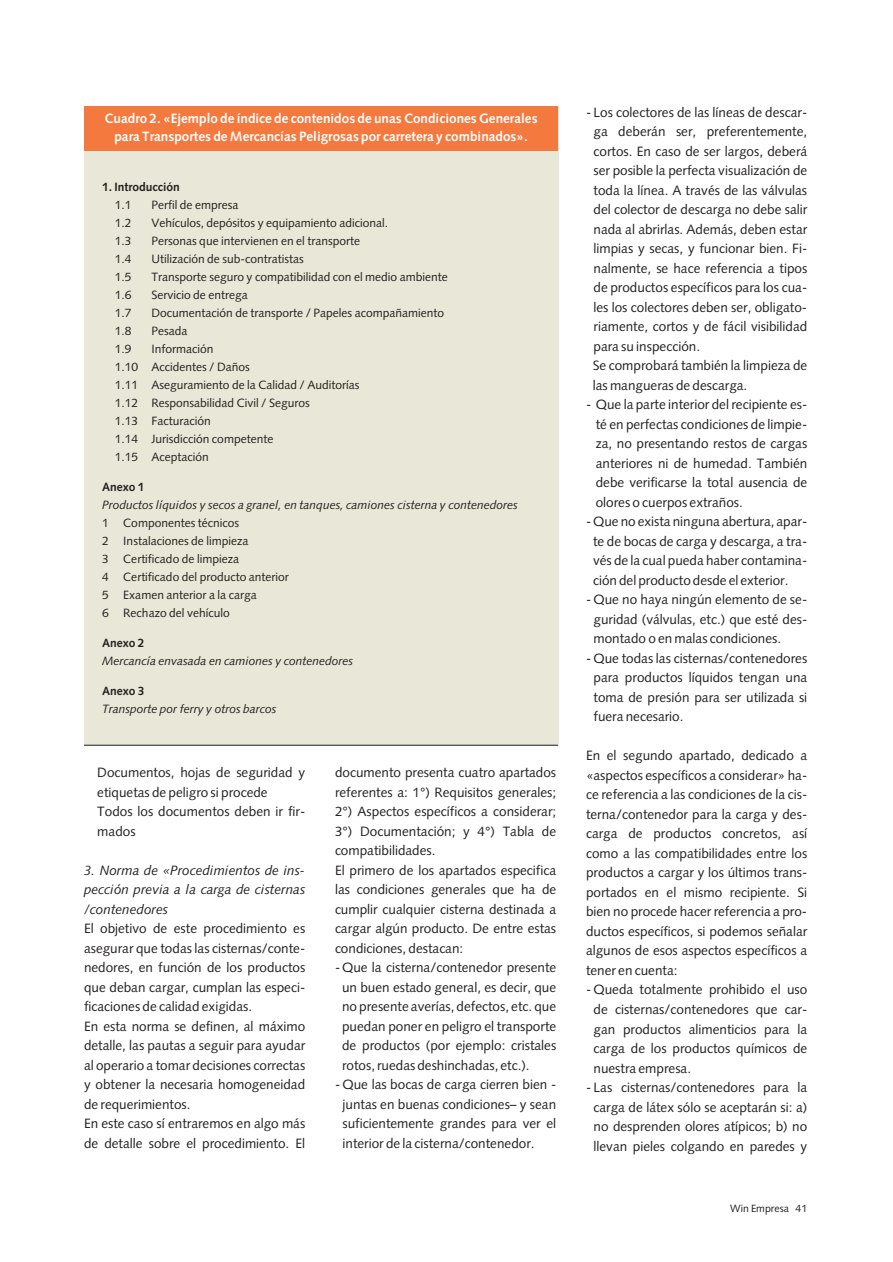
<style>
.page{position:relative;width:893px;height:1262px;background:#fff}
.page>*{position:absolute;margin:0;border:0;box-sizing:border-box;transform-origin:0 0}
.t1{font:13.5px/19.5px "Winterthur";color:#231f20;text-align:justify}
.t2{font:700 13.5px/18px "Winterthur";color:#fff;text-align:center}
.t3{font:italic 13.5px/19.5px "Winterthur";color:#231f20;text-align:justify}
.t4{font:12px/18px "Winterthur";color:#231f20}
.t5{font:italic 12px "Winterthur";color:#231f20}
.t6{font:700 12px "Winterthur";color:#231f20}
.t7{font:10.5px "Winterthur";color:#231f20}
</style>
<div class="page">
<div style="left:84px;top:106px;width:474px;height:639px;background:#e9e7d7"></div>
<hr style="left:84px;top:745px;width:474px;height:1px;background:#231f20">
<div style="left:84px;top:106px;width:474px;height:44px;background:#f4793e"></div>
<p class="t2" style="left:105px;top:111px;width:434px">Cuadro 2. «Ejemplo de índice de contenidos de unas Condiciones Generales para Transportes de Mercancías Peligrosas por carretera y combinados».</p>
<p class="t6" style="left:102px;top:182px;width:79px">1. Introducción</p>
<p class="t4" style="left:115px;top:197px;width:18px">1.1</p>
<p class="t4" style="left:151px;top:197px;width:88px">Perfil de empresa</p>
<p class="t4" style="left:115px;top:215px;width:18px">1.2</p>
<p class="t4" style="left:151px;top:215px;width:238px">Vehículos, depósitos y equipamiento adicional.</p>
<p class="t4" style="left:115px;top:233px;width:18px">1.3</p>
<p class="t4" style="left:151px;top:233px;width:210px">Personas que intervienen en el transporte</p>
<p class="t4" style="left:115px;top:251px;width:18px">1.4</p>
<p class="t4" style="left:151px;top:251px;width:154px">Utilización de sub-contratistas</p>
<p class="t4" style="left:115px;top:269px;width:18px">1.5</p>
<p class="t4" style="left:151px;top:269px;width:298px">Transporte seguro y compatibilidad con el medio ambiente</p>
<p class="t4" style="left:115px;top:287px;width:18px">1.6</p>
<p class="t4" style="left:151px;top:287px;width:98px">Servicio de entrega</p>
<p class="t4" style="left:115px;top:305px;width:18px">1.7</p>
<p class="t4" style="left:151px;top:305px;width:294px">Documentación de transporte / Papeles acompañamiento</p>
<p class="t4" style="left:115px;top:323px;width:18px">1.8</p>
<p class="t4" style="left:151px;top:323px;width:38px">Pesada</p>
<p class="t4" style="left:115px;top:341px;width:18px">1.9</p>
<p class="t4" style="left:115px;top:341px;width:246px;text-indent:37px">Información<br>1.10 Accidentes / Daños<br>1.11 Aseguramiento de la Calidad / Auditorías<br>1.12 Responsabilidad Civil / Seguros<br>1.13 Facturación<br>1.14 Jurisdicción competente<br>1.15 Aceptación</p>
<p class="t6" style="left:102px;top:482px;width:44px">Anexo 1</p>
<p class="t5" style="left:102px;top:500px;width:417px">Productos líquidos y secos a granel, en tanques, camiones cisterna y contenedores</p>
<p class="t4" style="left:102px;top:515px;width:188px">1 Componentes técnicos<br>2 Instalaciones de limpieza<br>3 Certificado de limpieza<br>4 Certificado del producto anterior<br>5 Examen anterior a la carga<br>6 Rechazo del vehículo</p>
<p class="t6" style="left:102px;top:638px;width:44px">Anexo 2</p>
<p class="t5" style="left:102px;top:656px;width:253px">Mercancía envasada en camiones y contenedores</p>
<p class="t6" style="left:102px;top:686px;width:44px">Anexo 3</p>
<p class="t5" style="left:102px;top:704px;width:176px">Transporte por ferry y otros barcos</p>
<p class="t1" style="left:97px;top:764px;width:209px;text-align:left">Documentos, hojas de seguridad y etiquetas de peligro si procede<br>Todos los documentos deben ir fir&shy;mados</p>
<p class="t3" style="left:84px;top:861px;width:223px">3. Norma de «Procedimientos de ins&shy;pección previa a la carga de cisternas /contenedores</p>
<p class="t1" style="left:84px;top:920px;width:223px;text-align:left">El objetivo de este procedimiento es asegurar que todas las cisternas/conte&shy;nedores, en función de los productos que deban cargar, cumplan las especi&shy;ficaciones de calidad exigidas.<br>En esta norma se definen, al máximo detalle, las pautas a seguir para ayudar al operario a tomar decisiones correctas y obtener la necesaria homogeneidad de requerimientos.<br>En este caso sí entraremos en algo más de detalle sobre el procedimiento. El</p>
<p class="t1" style="left:335px;top:764px;width:223px;text-align:left">documento presenta cuatro apartados referentes a: 1°) Requisitos generales; 2°) Aspectos específicos a considerar; 3°) Documentación; y 4°) Tabla de compatibilidades.<br>El primero de los apartados especifica las condiciones generales que ha de cumplir cualquier cisterna destinada a cargar algún producto. De entre estas condiciones, destacan:</p>
<p class="t1" style="left:342px;top:959px;width:216px;text-indent:-7px">- Que la cisterna/contenedor presente un buen estado general, es decir, que no presente averías, defectos, etc. que puedan poner en peligro el transporte de productos (por ejemplo: cristales rotos, ruedas deshinchadas, etc.).</p>
<p class="t1" style="left:342px;top:1076px;width:215px;text-indent:-8px">- Que las bocas de carga cierren bien - juntas en buenas condiciones– y sean suficientemente grandes para ver el interior de la cisterna/contenedor.</p>
<p class="t1" style="left:592px;top:104px;width:216px;text-align:left;text-indent:-7px">- Los colectores de las líneas de descar&shy;ga deberán ser, preferentemente, cortos. En caso de ser largos, deberá ser posible la perfecta visualización de toda la línea. A través de las válvulas del colector de descarga no debe salir nada al abrirlas. Además, deben estar limpias y secas, y funcionar bien. Fi&shy;nalmente, se hace referencia a tipos de productos específicos para los cua&shy;les los colectores deben ser, obligato&shy;riamente, cortos y de fácil visibilidad para su inspección.<br>Se comprobará también la limpieza de las mangueras de descarga.</p>
<p class="t1" style="left:595px;top:396px;width:213px;text-indent:-10px">- Que la parte interior del recipiente es&shy;té en perfectas condiciones de limpie&shy;za, no presentando restos de cargas anteriores ni de humedad. También debe verificarse la total ausencia de olores o cuerpos extraños.</p>
<p class="t1" style="left:593px;top:513px;width:216px;text-indent:-7px">- Que no exista ninguna abertura, apar&shy;te de bocas de carga y descarga, a tra&shy;vés de la cual pueda haber contamina&shy;ción del producto desde el exterior.</p>
<p class="t1" style="left:593px;top:591px;width:215px;text-indent:-8px">- Que no haya ningún elemento de se&shy;guridad (válvulas, etc.) que esté des&shy;montado o en malas condiciones.</p>
<p class="t1" style="left:593px;top:650px;width:215px;text-indent:-8px">- Que todas las cisternas/contenedores para productos líquidos tengan una toma de presión para ser utilizada si fuera necesario.</p>
<p class="t1" style="left:586px;top:747px;width:223px">En el segundo apartado, dedicado a «aspectos específicos a considerar» ha&shy;ce referencia a las condiciones de la cis&shy;terna/contenedor para la carga y des&shy;carga de productos concretos, así como a las compatibilidades entre los productos a cargar y los últimos trans&shy;portados en el mismo recipiente. Si bien no procede hacer referencia a pro&shy;ductos específicos, si podemos señalar algunos de esos aspectos específicos a tener en cuenta:</p>
<p class="t1" style="left:593px;top:981px;width:215px;text-indent:-8px">- Queda totalmente prohibido el uso de cisternas/contenedores que car&shy;gan productos alimenticios para la carga de los productos químicos de nuestra empresa.</p>
<p class="t1" style="left:586px;top:1079px;width:223px;text-align:center">- Las cisternas/contenedores para la carga de látex sólo se aceptarán si: a) no desprenden olores atípicos; b) no llevan pieles colgando en paredes y</p>
<p class="t7" style="left:730px;top:1204px;width:79px">Win Empresa 41</p>
</div>
